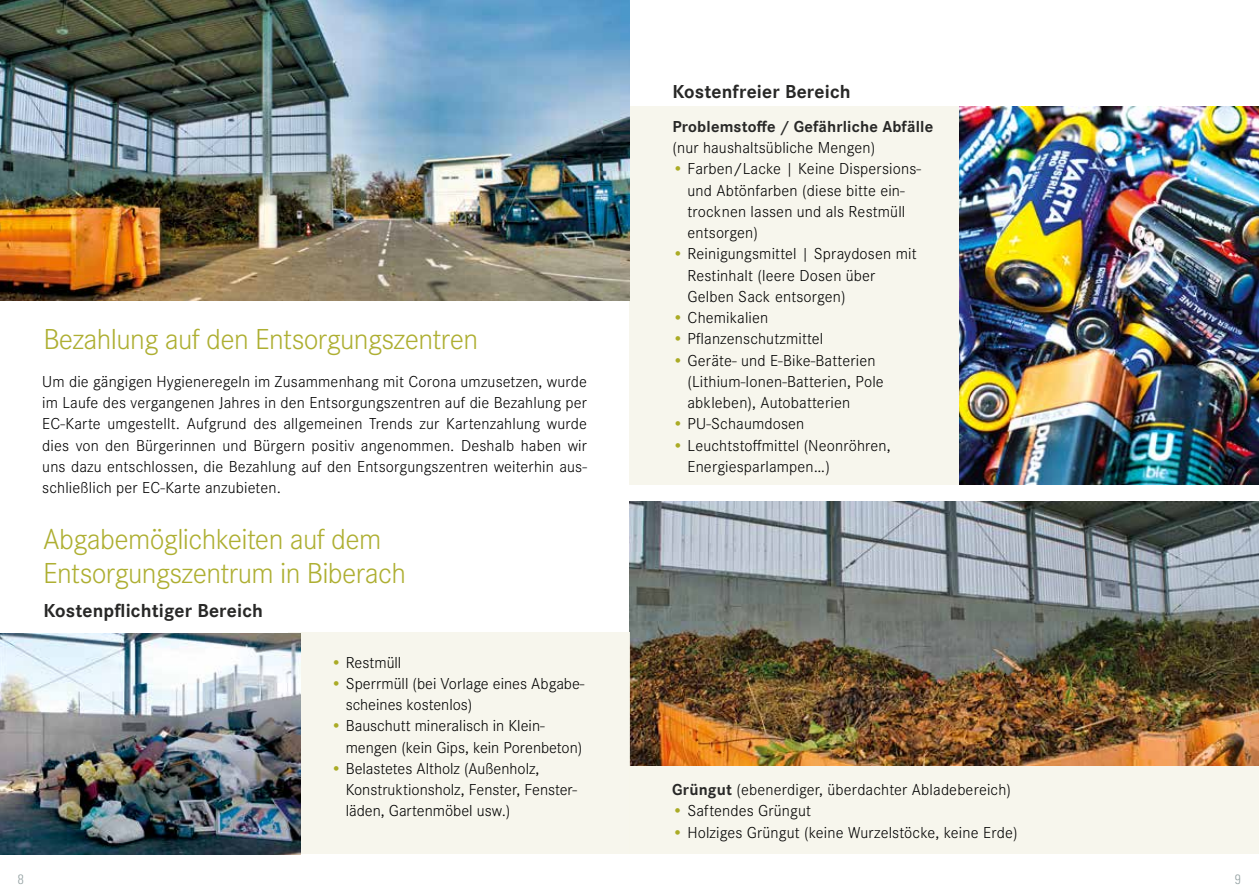
<style>
.page{position:relative;width:1259px;height:893px;background:#fff}
.page>*{position:absolute;margin:0;border:0;box-sizing:border-box;transform-origin:0 0}
.t1{font:300 30px/34px "Corporate S";letter-spacing:-.02em;color:#aeaf32}
.t2{font:700 19.5px "Corporate S";letter-spacing:.01em;color:#282827}
.t3{font:300 16.5px/21.3px "Corporate S";letter-spacing:.01em;color:#000}
.t4{font:700 16.5px "Corporate S";letter-spacing:.01em;color:#282827}
.t5{font:300 condensed 13.5px "Univers LT Std";color:#95a2a3}
.s1{color:#aaab25}
.s2{font-weight:700;color:#282827}
</style>
<div class="page">
<div style="left:629px;top:743px;width:630px;height:111px;background:#f7f6eb"></div>
<img style="left:629px;top:502px;width:630px;height:263px">
<div style="left:629px;top:106px;width:374px;height:379px;background:#f7f6eb"></div>
<img style="left:959px;top:106px;width:300px;height:379px">
<div style="left:288px;top:632px;width:341px;height:222px;background:#f7f6eb"></div>
<img style="left:0;top:0;width:629px;height:301px">
<img style="left:0;top:633px;width:301px;height:221px">
<h1 class="t1" style="left:43px;top:322px;width:436px">Bezahlung auf den Entsorgungszentren</h1>
<p class="t3" style="left:42px;top:371px;width:546px;text-align:justify">Um die gängigen Hygieneregeln im Zusammenhang mit Corona umzusetzen, wurde im Laufe des vergangenen Jahres in den Entsorgungszentren auf die Bezahlung per EC-Karte umgestellt. Aufgrund des allgemeinen Trends zur Kartenzahlung wurde dies von den Bürgerinnen und Bürgern positiv angenommen. Deshalb haben wir uns dazu entschlossen, die Bezahlung auf den Entsorgungszentren weiterhin aus&shy;schließlich per EC-Karte anzubieten.</p>
<h1 class="t1" style="left:43px;top:522px;width:364px">Abgabemöglichkeiten auf dem<br>Entsorgungszentrum in Biberach</h1>
<p class="t2" style="left:44px;top:599px;width:221px">Kostenpflichtiger Bereich</p>
<p class="t3" style="left:331px;top:652px;width:72px"><span class="s1">•</span> Restmüll</p>
<p class="t3" style="left:346px;top:673px;width:240px;text-indent:-15px"><span class="s1">•</span> Sperrmüll (bei Vorlage eines Abgabe&shy;scheines kostenlos)</p>
<p class="t3" style="left:346px;top:715px;width:238px;text-indent:-15px"><span class="s1">•</span> Bauschutt mineralisch in Klein&shy;mengen (kein Gips, kein Porenbeton)</p>
<p class="t3" style="left:346px;top:758px;width:233px;text-indent:-15px"><span class="s1">•</span> Belastetes Altholz (Außenholz,<br>Konstruktionsholz, Fenster, Fenster&shy;läden, Gartenmöbel usw.)</p>
<p class="t2" style="left:672px;top:80px;width:180px">Kostenfreier Bereich</p>
<p class="t4" style="left:672px;top:117px;width:262px">Problemstoffe / Gefährliche Abfälle</p>
<p class="t3" style="left:672px;top:137px;width:204px">(nur haushaltsübliche Mengen)</p>
<p class="t3" style="left:687px;top:158px;width:235px;text-indent:-15px"><span class="s1">•</span> Farben/Lacke | Keine Dispersions&shy;und Abtönfarben (diese bitte ein&shy;trocknen lassen und als Restmüll entsorgen)</p>
<p class="t3" style="left:687px;top:243px;width:231px;text-indent:-15px"><span class="s1">•</span> Reinigungsmittel | Spraydosen mit<br>Restinhalt (leere Dosen über<br>Gelben Sack entsorgen)</p>
<p class="t3" style="left:672px;top:307px;width:97px"><span class="s1">•</span> Chemikalien</p>
<p class="t3" style="left:672px;top:328px;width:152px"><span class="s1">•</span> Pflanzenschutzmittel</p>
<p class="t3" style="left:687px;top:350px;width:198px;text-indent:-15px"><span class="s1">•</span> Geräte- und E-Bike-Batterien (Lithium-Ionen-Batterien, Pole abkleben), Autobatterien</p>
<p class="t3" style="left:672px;top:413px;width:133px"><span class="s1">•</span> PU-Schaumdosen</p>
<p class="t3" style="left:687px;top:435px;width:205px;text-indent:-15px"><span class="s1">•</span> Leuchtstoffmittel (Neonröhren,<br>Energiesparlampen…)</p>
<p class="t3" style="left:672px;top:779px;width:340px"><span class="s2">Grüngut</span> (ebenerdiger, überdachter Abladebereich)</p>
<p class="t3" style="left:672px;top:800px;width:140px"><span class="s1">•</span> Saftendes Grüngut</p>
<p class="t3" style="left:672px;top:822px;width:347px"><span class="s1">•</span> Holziges Grüngut (keine Wurzelstöcke, keine Erde)</p>
<p class="t5" style="left:18px;top:872px;width:7px">8</p>
<p class="t5" style="left:1234px;top:872px;width:7px">9</p>
</div>
